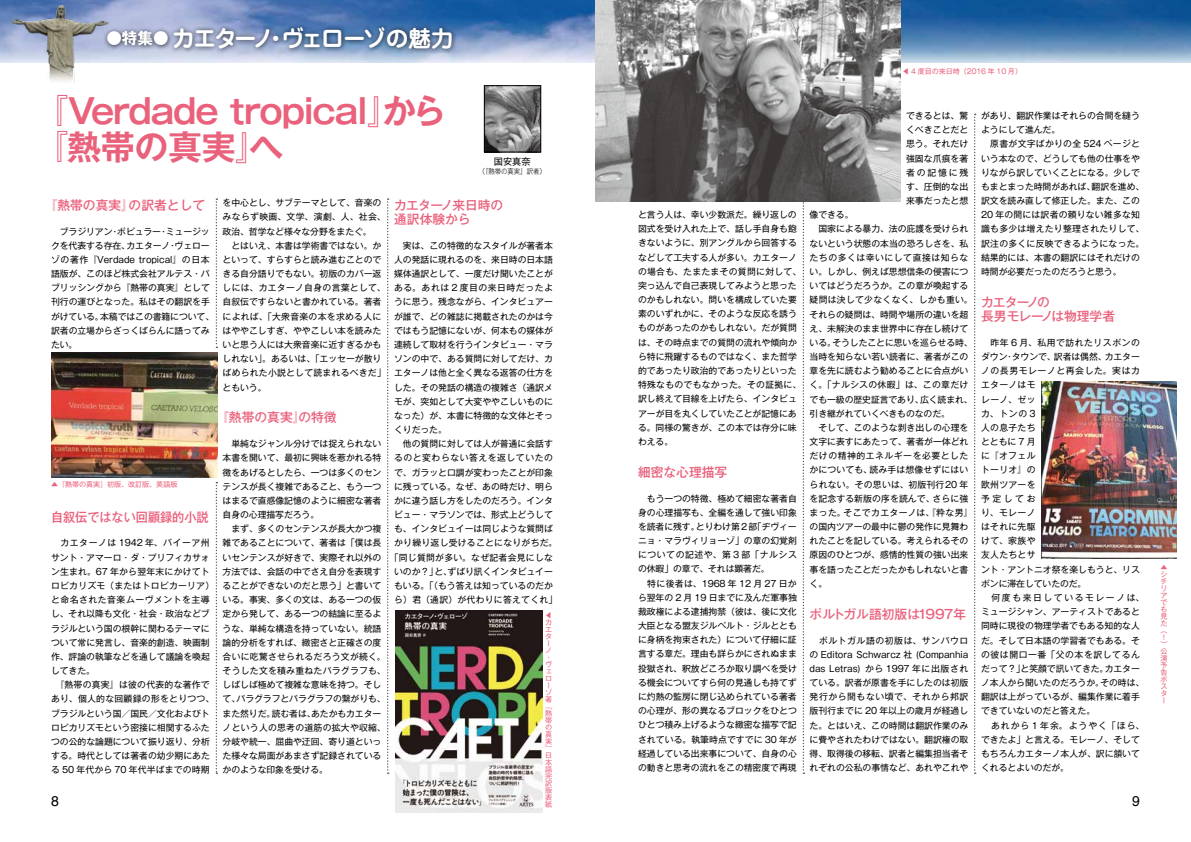
<style>
.page{position:relative;width:1191px;height:842px;background:#fff}
.page>*{position:absolute;margin:0;border:0;box-sizing:border-box;transform-origin:0 0}
.t1{font:700 34px/36.8px "Gothic MB101 Pro De";letter-spacing:-.03em;color:#ea617c}
.t2{font:700 22.7px "Jun 501 Pro";letter-spacing:-.08em;color:#fff}
.t3{font:14.2px "Helvetica";color:#000}
.t4{font:500 12.8px/14.2px "Gothic MB101 Pro";color:#ea617c}
.t5{font:500 12.8px/14.2px "Gothic MB101 Pro";letter-spacing:-.06em;color:#ea617c}
.t6{font:500 12.8px "Gothic MB101 Pro";color:#ea617c;scale:.95 1}
.t7{font:9.2px "Gothic MB101 Pro";color:#000}
.t8{font:8.9px/14.2px "Gothic MB101 Pro";letter-spacing:-.005em;color:#000}
.t9{font:8.9px "Gothic MB101 Pro";letter-spacing:.025em;color:#000}
.t10{font:8.9px "Gothic MB101 Pro";letter-spacing:.055em;color:#000}
.t11{font:7.1px/7px "Gothic MB101 Pro";letter-spacing:-.01em;color:#ea617c}
.t12{font:300 7.1px "Gothic MB101 Pro";color:#000}
.s1{font-family:"Gothic MB101 Pro";font-size:15.6px}
.s2{font-family:"Gothic MB101 Pro";font-weight:300}
</style>
<div class="page">
<svg style="left:216px;top:198px;width:1px;height:150px"></svg>
<svg style="left:216px;top:482px;width:1px;height:292px"></svg>
<svg style="left:802px;top:202px;width:2px;height:572px"></svg>
<svg style="left:387px;top:198px;width:2px;height:576px"></svg>
<svg style="left:974px;top:114px;width:1px;height:660px"></svg>
<img style="left:0;top:0;width:1191px;height:62px">
<img style="left:10px;top:0;width:99px;height:82px">
<div style="left:103px;top:23px;width:355px;height:32px;background:#000;opacity:.75"></div>
<img style="left:486px;top:88px;width:53px;height:62px">
<div style="left:484px;top:86px;width:57px;height:66px;border:1px solid #000"></div>
<img style="left:595px;top:0;width:305px;height:202px">
<img style="left:51px;top:353px;width:166px;height:125px">
<img style="left:1041px;top:382px;width:135px;height:176px">
<img style="left:395px;top:610px;width:147px;height:202px">
<h2 class="t2" style="left:106px;top:20px;width:349px"><span class="s1">●特集●</span> カエターノ・ヴェローゾの魅力</h2>
<p class="t11" style="left:902px;top:66px;width:121px">◀ 4 度目の来日時（2016 年 10 月）</p>
<h1 class="t1" style="left:34px;top:88px;width:414px"><span class="s2">『</span>Verdade tropical<span class="s2">』</span>から<span class="s2">『</span>熱帯の真実<span class="s2">』</span>へ</h1>
<h3 class="t4" style="left:45px;top:196px;width:162px">『熱帯の真実』の訳者として</h3>
<p class="t8" style="left:51px;top:223px;width:165px">　ブラジリアン・ポピュラー・ミュージックを代表する存在、カエターノ・ヴェローゾの著作『Verdade tropical』の日本語版が、このほど株式会社アルテス・パブリッシングから『熱帯の真実』として刊行の運びとなった。私はその翻訳を手がけている。本稿ではこの書籍について、訳者の立場からざっくばらんに語ってみたい。</p>
<p class="t8" style="left:981px;top:107px;width:165px">があり、翻訳作業はそれらの合間を縫うようにして進んだ。<br>　原書が文字ばかりの全 524 ページという本なので、どうしても他の仕事をやりながら訳していくことになる。少しでもまとまった時間があれば、翻訳を進め、訳文を読み直して修正した。また、この<br>20 年の間には訳者の頼りない雑多な知識も多少は増えたり整理されたりして、訳注の多くに反映できるようになった。結果的には、本書の翻訳にはそれだけの時間が必要だったのだろうと思う。</p>
<h3 class="t5" style="left:981px;top:293px;width:135px">カエターノの<br>長男モレーノは物理学者</h3>
<p class="t8" style="left:981px;top:334px;width:165px">　昨年 6 月、私用で訪れたリスボンのダウン・タウンで、訳者は偶然、カエターノの長男モレーノと再会した。実はカエターノはモ<br>レーノ、ゼッ<br>カ、トンの 3<br>人の息子たち<br>とともに 7 月<br>に『オフェル<br>トーリオ』の<br>欧州ツアーを<br>予定してお<br>り、モレーノ<br>はそれに先駆<br>けて、家族や<br>友人たちとサ<br>ント・アントニオ祭を楽しもうと、リスボンに滞在していたのだ。<br>　何度も来日しているモレーノは、ミュージシャン、アーティストであると同時に現役の物理学者でもある知的な人だ。そして日本語の学習者でもある。その彼は開口一番「父の本を訳してるんだって？」と笑顔で訊いてきた。カエターノ本人から聞いたのだろうか。その時は、翻訳は上がっているが、編集作業に着手できていないのだと答えた。<br>　あれから 1 年余。ようやく「ほら、できたよ」と言える。モレーノ、そしてもちろんカエターノ本人が、訳に頷いてくれるとよいのだが。</p>
<p class="t8" style="left:906px;top:107px;width:64px;text-align:justify">できるとは、驚くべきことだと思う。それだけ強固な爪痕を著者の記憶に残す、圧倒的な出来事だったと想</p>
<p class="t8" style="left:809px;top:207px;width:165px">像できる。<br>　国家による暴力、法の庇護を受けられないという状態の本当の恐ろしさを、私たちの多くは幸いにして直接は知らない。しかし、例えば思想信条の侵害についてはどうだろうか。この章が喚起する疑問は決して少なくなく、しかも重い。それらの疑問は、時間や場所の違いを超え、未解決のまま世界中に存在し続けている。そうしたことに思いを巡らせる時、当時を知らない若い読者に、著者がこの章を先に読むよう勧めることに合点がいく。「ナルシスの休暇」は、この章だけでも一級の歴史証言であり、広く読まれ、引き継がれていくべきものなのだ。<br>　そして、このような剥き出しの心理を文字に表すにあたって、著者が一体どれだけの精神的エネルギーを必要としたかについても、読み手は想像せずにはいられない。その思いは、初版刊行20 年を記念する新版の序を読んで、さらに強まった。そこでカエターノは、『粋な男』の国内ツアーの最中に鬱の発作に見舞われたことを記している。考えられるその原因のひとつが、感情的性質の強い出来事を語ったことだったかもしれないと書く。</p>
<h3 class="t4" style="left:809px;top:605px;width:158px">ポルトガル語初版は1997年</h3>
<p class="t8" style="left:809px;top:632px;width:160px;text-align:justify">　ポルトガル語の初版は、サンパウロの Editora Schwarcz 社 (Companhia das Letras) から 1997 年に出版されている。訳者が原書を手にしたのは初版発行から間もない頃で、それから邦訳版刊行までに 20 年以上の歳月が経過した。とはいえ、この時間は翻訳作業のみに費やされたわけではない。翻訳権の取得、取得後の移転、訳者と編集担当者それぞれの公私の事情など、あれやこれや</p>
<p class="t7" style="left:494px;top:154px;width:38px">国安真奈</p>
<p class="t12" style="left:478px;top:165px;width:70px">（『熱帯の真実』訳者）</p>
<p class="t8" style="left:223px;top:194px;width:165px">を中心とし、サブテーマとして、音楽のみならず映画、文学、演劇、人、社会、政治、哲学など様々な分野をまたぐ。<br>　とはいえ、本書は学術書ではない。かといって、すらすらと読み進むことのできる自分語りでもない。初版のカバー返しには、カエターノ自身の言葉として、自叙伝ですらないと書かれている。著者によれば、「大衆音楽の本を求める人にはややこしすぎ、ややこしい本を読みたいと思う人には大衆音楽に近すぎるかもしれない」。あるいは、「エッセーが散りばめられた小説として読まれるべきだ」ともいう。</p>
<h3 class="t4" style="left:216px;top:409px;width:122px">『熱帯の真実』の特徴</h3>
<p class="t8" style="left:223px;top:435px;width:165px">　単純なジャンル分けでは捉えられない本書を開いて、最初に興味を惹かれる特徴をあげるとしたら、一つは多くのセンテンスが長く複雑であること、もう一つはまるで直感像記憶のように細密な著者自身の心理描写だろう。<br>　まず、多くのセンテンスが長大かつ複雑であることについて、著者は「僕は長いセンテンスが好きで、実際それ以外の方法では、会話の中でさえ自分を表現することができないのだと思う」と書いている。事実、多くの文は、ある一つの仮定から発して、ある一つの結論に至るような、単純な構造を持っていない。統語論的分析をすれば、緻密さと正確さの度合いに吃驚させられるだろう文が続く。そうした文を積み重ねたパラグラフも、しばしば極めて複雑な意味を持つ。そして、パラグラフとパラグラフの繋がりも、また然りだ。読む者は、あたかもカエターノという人の思考の道筋の拡大や収縮、分岐や統一、屈曲や迂回、寄り道といった様々な局面があまさず記録されているかのような印象を受ける。</p>
<h3 class="t4" style="left:394px;top:196px;width:111px">カエターノ来日時の通訳体験から</h3>
<p class="t8" style="left:394px;top:237px;width:160px">　実は、この特徴的なスタイルが著者本</p>
<p class="t8" style="left:394px;top:251px;width:160px">人の発話に現れるのを、来日時の日本語</p>
<p class="t8" style="left:394px;top:265px;width:160px">媒体通訳として、一度だけ聞いたことが</p>
<p class="t10" style="left:394px;top:280px;width:160px">ある。あれは 2 度目の来日時だったよ</p>
<p class="t8" style="left:394px;top:294px;width:160px">うに思う。残念ながら、インタビュアー</p>
<p class="t8" style="left:394px;top:308px;width:160px">が誰で、どの雑誌に掲載されたのかは今</p>
<p class="t8" style="left:394px;top:322px;width:160px">ではもう記憶にないが、何本もの媒体が</p>
<p class="t8" style="left:394px;top:336px;width:160px">連続して取材を行うインタビュー・マラ</p>
<p class="t8" style="left:394px;top:350px;width:160px">ソンの中で、ある質問に対してだけ、カ</p>
<p class="t8" style="left:394px;top:365px;width:160px">エターノは他と全く異なる返答の仕方を</p>
<p class="t8" style="left:394px;top:379px;width:160px">した。その発話の構造の複雑さ（通訳メ</p>
<p class="t8" style="left:394px;top:393px;width:160px">モが、突如として大変ややこしいものに</p>
<p class="t8" style="left:394px;top:407px;width:160px">なった）が、本書に特徴的な文体とそっ</p>
<p class="t8" style="left:394px;top:421px;width:54px">くりだった。</p>
<p class="t8" style="left:394px;top:435px;width:160px">　他の質問に対しては人が普通に会話す</p>
<p class="t10" style="left:394px;top:451px;width:160px">るのと変わらない答えを返していたの</p>
<p class="t8" style="left:394px;top:464px;width:160px">で、ガラッと口調が変わったことが印象</p>
<p class="t8" style="left:394px;top:478px;width:160px">に残っている。なぜ、あの時だけ、明ら</p>
<p class="t8" style="left:394px;top:492px;width:160px">かに違う話し方をしたのだろう。インタ</p>
<p class="t8" style="left:394px;top:506px;width:160px">ビュー・マラソンでは、形式上どうして</p>
<p class="t8" style="left:394px;top:520px;width:160px">も、インタビュイーは同じような質問ば</p>
<p class="t9" style="left:394px;top:536px;width:165px">かり繰り返し受けることになりがちだ。</p>
<p class="t9" style="left:390px;top:550px;width:165px">「同じ質問が多い。なぜ記者会見にしな</p>
<p class="t8" style="left:394px;top:563px;width:160px">いのか？」と、ずばり訊くインタビュイー</p>
<p class="t8" style="left:394px;top:577px;width:160px">もいる。「（もう答えは知っているのだか</p>
<p class="t9" style="left:394px;top:592px;width:165px">ら）君（通訳）が代わりに答えてくれ」</p>
<p class="t8" style="left:638px;top:206px;width:165px">と言う人は、幸い少数派だ。繰り返しの図式を受け入れた上で、話し手自身も飽きないように、別アングルから回答するなどして工夫する人が多い。カエターノの場合も、たまたまその質問に対して、突っ込んで自己表現してみようと思ったのかもしれない。問いを構成していた要素のいずれかに、そのような反応を誘うものがあったのかもしれない。だが質問は、その時点までの質問の流れや傾向から特に飛躍するものではなく、また哲学的であったり政治的であったりといった特殊なものでもなかった。その証拠に、訳し終えて目線を上げたら、インタビュアーが目を丸くしていたことが記憶にある。同様の驚きが、この本では存分に味わえる。</p>
<h3 class="t4" style="left:638px;top:463px;width:91px">細密な心理描写</h3>
<p class="t8" style="left:638px;top:490px;width:160px">　もう一つの特徴、極めて細密な著者自身の心理描写も、全編を通して強い印象を読者に残す。とりわけ第2部「ヂヴィーニョ・マラヴィリョーゾ」の章の幻覚剤についての記述や、第 3 部「ナルシスの休暇」の章で、それは顕著だ。<br>　特に後者は、1968 年 12 月 27 日から翌年の 2 月 19 日までに及んだ軍事独裁政権による逮捕拘禁（彼は、後に文化大臣となる盟友ジルベルト・ジルとともに身柄を拘束された）について仔細に証言する章だ。理由も詳らかにされぬまま投獄され、釈放どころか取り調べを受ける機会についてすら何の見通しも持てずに灼熱の監房に閉じ込められている著者の心理が、形の異なるブロックをひとつひとつ積み上げるような緻密な描写で記されている。執筆時点ですでに 30 年が経過している出来事について、自身の心の動きと思考の流れをこの精密度で再現</p>
<p class="t11" style="left:51px;top:480px;width:128px">▲『熱帯の真実』初版、改訂版、英語版</p>
<h3 class="t6" style="left:51px;top:506px;width:167px">自叙伝ではない回顧録的小説</h3>
<p class="t8" style="left:51px;top:535px;width:165px">　カエターノは 1942 年、バイーア州サント・アマーロ・ダ・プリフィカサォン生まれ。67 年から翌年末にかけてトロピカリズモ（またはトロピカーリア）と命名された音楽ムーヴメントを主導し、それ以降も文化・社会・政治などブラジルという国の根幹に関わるテーマについて常に発言し、音楽的創造、映画制作、評論の執筆などを通して議論を喚起してきた。<br>　『熱帯の真実』は彼の代表的な著作であり、個人的な回顧録の形をとりつつ、ブラジルという国／国民／文化およびトロピカリズモという密接に相関するふたつの公的な論題について振り返り、分析する。時代としては著者の幼少期にあたる 50 年代から 70 年代半ばまでの時期</p>
<p class="t11" style="left:545px;top:611px;width:8px">◀︎カエターノ・ヴェローゾ著『熱帯の真実』日本語完訳版表紙</p>
<h3 class="t3" style="left:51px;top:790px;width:9px">8</h3>
<h3 class="t3" style="left:1132px;top:790px;width:9px">9</h3>
<p class="t11" style="left:1160px;top:562px;width:8px">▲シチリアでも見た（！）公演予告ポスター</p>
</div>
